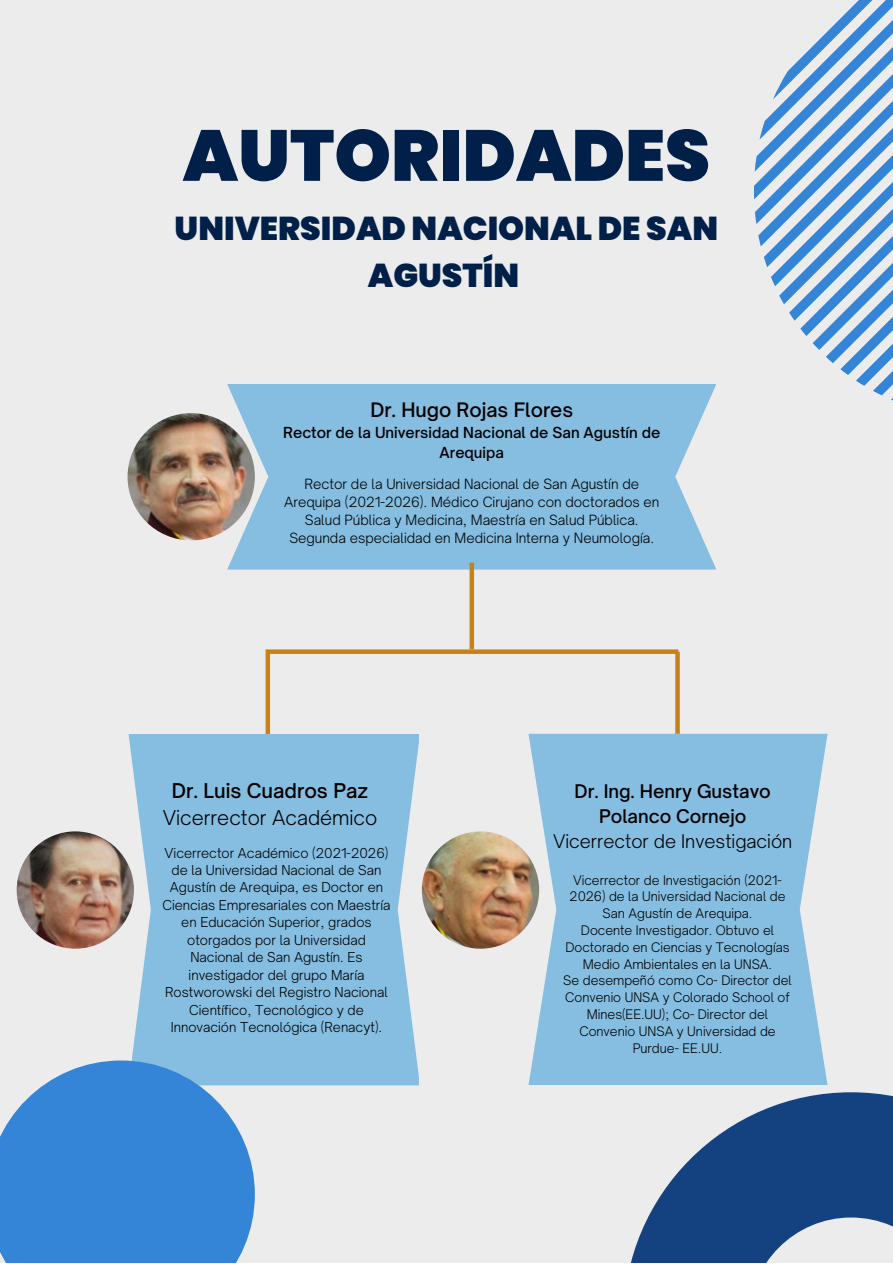
<style>
.page{position:relative;width:893px;height:1264px;background:#fff}
.page>*{position:absolute;margin:0;border:0;box-sizing:border-box;transform-origin:0 0}
.t1{font:900 72px "Poppins";color:#002049}
.t2{font:900 33px/46px "Poppins";color:#002049;text-align:center}
.t3{font:300 19.5px "Open Sauce One";color:#000}
.t4{font:500 19.5px "Open Sauce One";color:#000}
.t5{font:500 19.05px "Open Sauce One";color:#000}
.t6{font:500 18px/24.8px "Open Sauce One";color:#000;text-align:center}
.t7{font:300 18px "Open Sauce One";color:#000}
.t8{font:500 14.55px/20.2px "Open Sauce One";color:#000;text-align:center}
.t9{font:300 13.5px/18px "Open Sauce One";color:#000;text-align:center}
.t10{font:300 13.05px/17.4px "Open Sauce One";color:#000;text-align:center}
.t11{font:300 12.6px/16.8px "Open Sauce One";color:#000;text-align:center}
</style>
<div class="page">
<div style="left:0;top:0;width:892px;height:1262px;background:#ececec"></div>
<div style="left:227px;top:384px;width:488px;height:185px;background:#86bee1"></div>
<svg style="left:528px;top:733px;width:299px;height:352px;background:#8fc2e1"></svg>
<div style="left:265px;top:654px;width:5px;height:86px;background:#c68118"></div>
<svg style="left:128px;top:733px;width:290px;height:352px;background:#8dc1e1"></svg>
<img style="left:127px;top:413px;width:128px;height:127px;border-radius:50%">
<img style="left:422px;top:831px;width:117px;height:117px;border-radius:50%">
<img style="left:17px;top:831px;width:117px;height:117px;border-radius:50%">
<div style="left:469px;top:562px;width:5px;height:87px;background:#c68118"></div>
<svg style="left:675px;top:651px;width:4px;height:82px"></svg>
<div style="left:265px;top:649px;width:413px;height:5px;background:#c68118"></div>
<svg style="left:0;top:1060px;width:255px;height:202px;background:#4891d9"></svg>
<svg style="left:754px;top:0;width:138px;height:400px"></svg>
<svg style="left:631px;top:1092px;width:261px;height:170px;fill:#144280"></svg>
<h1 class="t1" style="left:182px;top:105px;width:529px">AUTORIDADES</h1>
<h2 class="t2" style="left:175px;top:206px;width:545px">UNIVERSIDAD NACIONAL DE SAN<br>AGUSTÍN</h2>
<h3 class="t5" style="left:370px;top:398px;width:204px">Dr. Hugo Rojas Flores</h3>
<p class="t8" style="left:283px;top:422px;width:378px">Rector de la Universidad Nacional de San Agustín de<br>Arequipa</p>
<p class="t9" style="left:284px;top:475px;width:377px">Rector de la Universidad Nacional de San Agustín de Arequipa (2021-2026). Médico Cirujano con doctorados en Salud Pública y Medicina, Maestría en Salud Pública.<br>Segunda especialidad en Medicina Interna y Neumología.</p>
<h3 class="t4" style="left:172px;top:778px;width:198px">Dr. Luis Cuadros Paz</h3>
<h3 class="t3" style="left:163px;top:805px;width:216px">Vicerrector Académico</h3>
<p class="t10" style="left:162px;top:843px;width:229px">Vicerrector Académico (2021-2026) de la Universidad Nacional de San<br>Agustín de Arequipa, es Doctor en<br>Ciencias Empresariales con Maestría en Educación Superior, grados otorgados por la Universidad<br>Nacional de San Agustín. Es investigador del grupo María<br>Rostworowski del Registro Nacional<br>Científico, Tecnológico y de<br>Innovación Tecnológica (Renacyt).</p>
<h3 class="t6" style="left:574px;top:779px;width:198px">Dr. Ing. Henry Gustavo<br>Polanco Cornejo</h3>
<h3 class="t7" style="left:553px;top:829px;width:241px">Vicerrector de Investigación</h3>
<p class="t11" style="left:563px;top:871px;width:230px">Vicerrector de Investigación (2021-<br>2026) de la Universidad Nacional de<br>San Agustín de Arequipa.<br>Docente Investigador. Obtuvo el<br>Doctorado en Ciencias y Tecnologías<br>Medio Ambientales en la UNSA.<br>Se desempeñó como Co- Director del<br>Convenio UNSA y Colorado School of<br>Mines(EE.UU); Co- Director del<br>Convenio UNSA y Universidad de<br>Purdue- EE.UU.</p>
</div>
